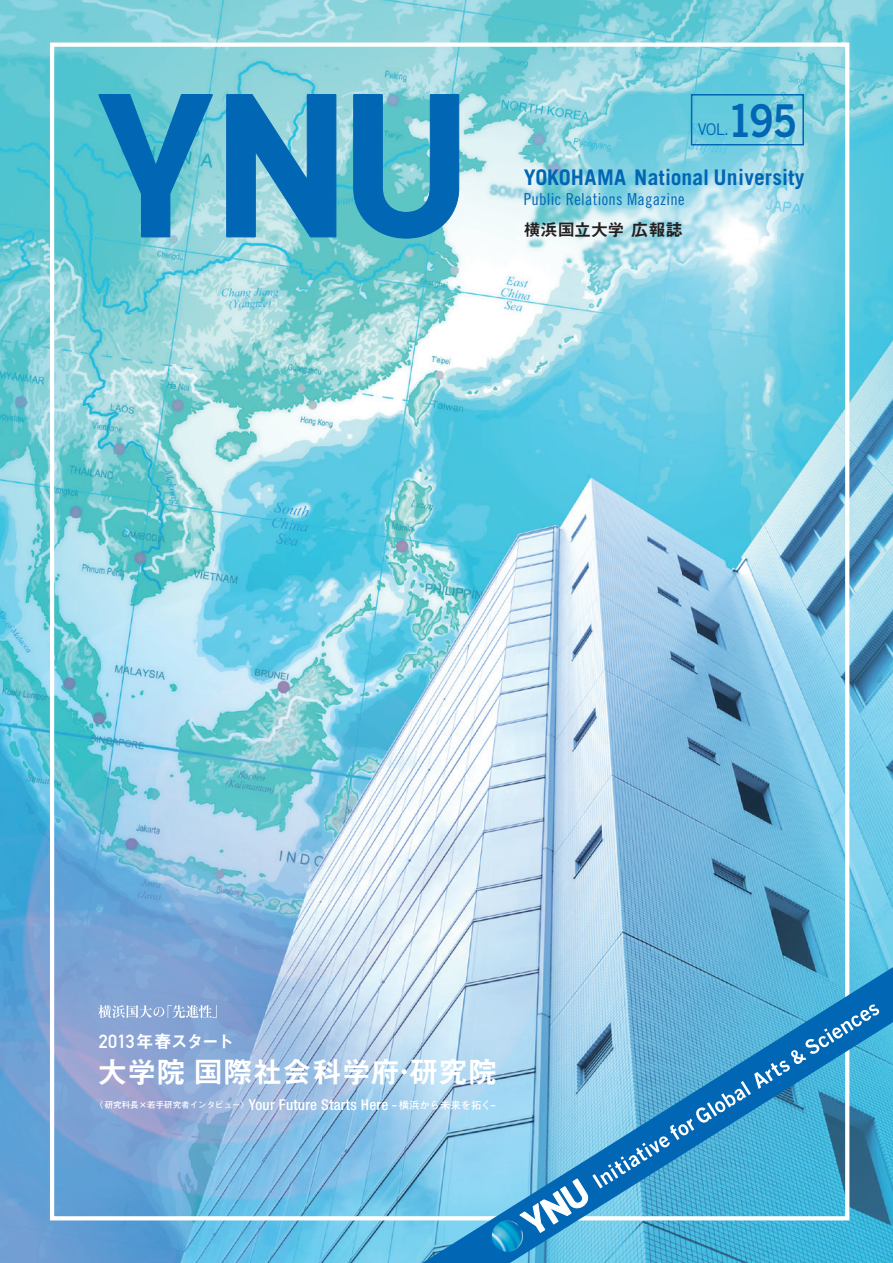
<style>
.page{position:relative;width:893px;height:1263px;background:#fff}
.page>*{position:absolute;margin:0;border:0;box-sizing:border-box;transform-origin:0 0}
.t1{font:45.3px "Trade Gothic Bold Two";color:#0166b3;scale:.9 1}
.t2{font:29.4px "Midashi Go Pro MB31";letter-spacing:.005em;color:#fff}
.t3{font:700 21.6px "Trade Gothic";color:#0166b3}
.t4{font:17.55px "Midashi Go Pro MB31";letter-spacing:-.105em;color:#fff}
.t5{font:16.95px "Midashi Go Pro MB31";letter-spacing:-.015em;color:#231f20}
.t6{font:16.5px "Trade Gothic Cond Eighteen";letter-spacing:.02em;color:#0166b3}
.t7{font:16.05px "Trade Gothic";color:#0166b3}
.t8{font:500 condensed 14.85px "Helvetica Neue";letter-spacing:.02em;color:#fff}
.s1{font-family:"DIN Mittelschrift";font-size:18.75px}
.s2{font-family:"Gothic BBB Pro";font-weight:500}
.s3{font-family:"Futo Go B101 Pr 5";font-weight:700;font-stretch:normal;font-size:8.55px}
.s4{font-size:11.1px}
.s5{font-family:"Futo Go B101 Pr 5";font-weight:700;font-stretch:normal;font-size:10.35px}
</style>
<div class="page">
<img style="left:0;top:0;width:893px;height:1263px">
<svg style="left:98px;top:93px;width:362px;height:146px;background:#3d99c3"></svg>
<div style="left:691px;top:94px;width:113px;height:51px;border:1px solid #0166b3"></div>
<svg style="left:98px;top:1005px;width:119px;height:13px;background:#a7bddf"></svg>
<svg style="left:422px;top:967px;width:471px;height:296px;background:#79c0e1"></svg>
<img style="left:490px;top:1220px;width:35px;height:34px">
<svg style="left:519px;top:1004px;width:361px;height:229px;background:#56a8d1"></svg>
<h1 class="t1" style="left:727px;top:92px;width:79px">195</h1>
<p class="t7" style="left:698px;top:120px;width:33px">VOL.</p>
<h3 class="t3" style="left:524px;top:164px;width:282px">YOKOHAMA National University</h3>
<p class="t6" style="left:524px;top:190px;width:162px">Public Relations Magazine</p>
<p class="t5" style="left:524px;top:216px;width:160px">横浜国立大学 広報誌</p>
<p class="t4" style="left:99px;top:1027px;width:137px"><span class="s1">2013</span>年春スタート</p>
<h2 class="t2" style="left:98px;top:1048px;width:401px">大学院国際社会科学府<span class="s2">・</span>研究院</h2>
<p class="t8" style="left:95px;top:1095px;width:403px"><span class="s3">〈研究科長×若手研究者インタビュー〉</span>Your Future Starts Here <span class="s4">-</span><span class="s5">横浜から未来を拓く</span><span class="s4">-</span></p>
</div>
